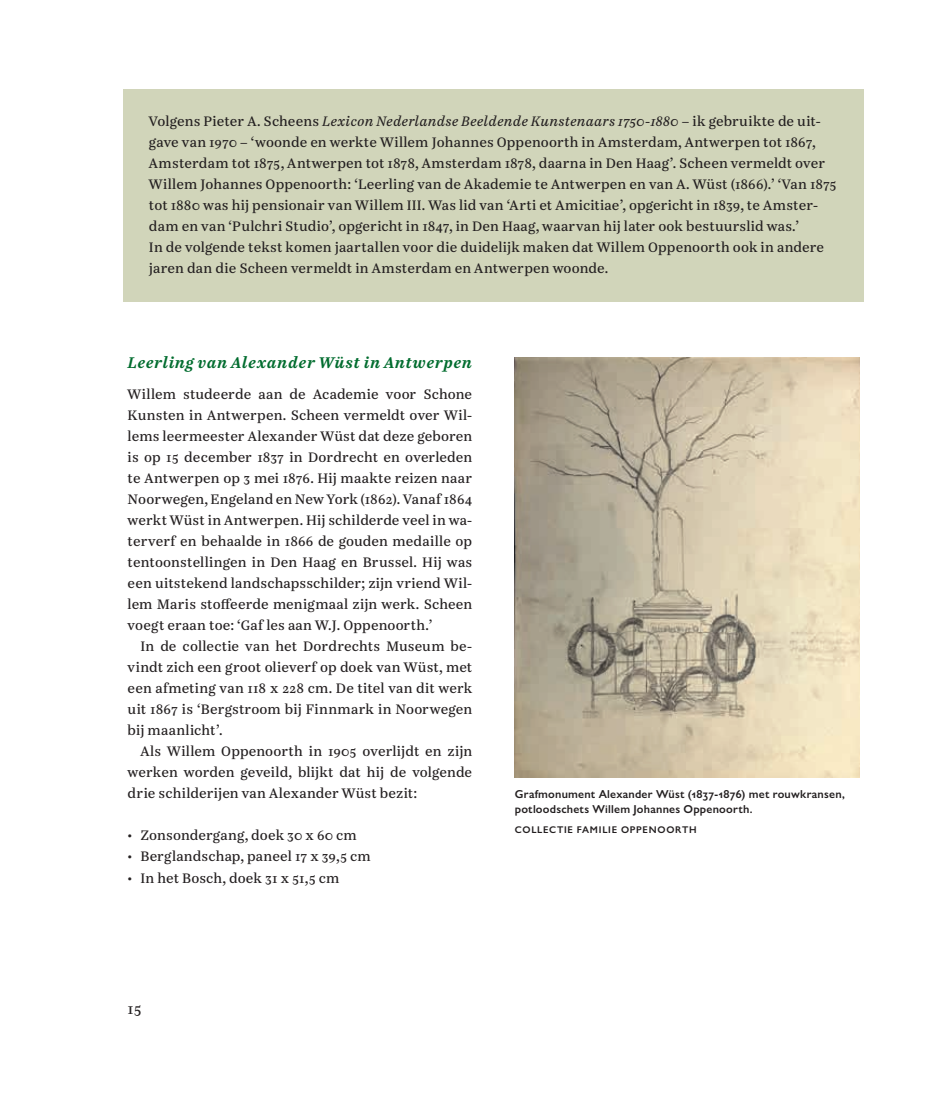
<style>
.page{position:relative;width:936px;height:1106px;background:#fff}
.page>*{position:absolute;margin:0;border:0;box-sizing:border-box;transform-origin:0 0}
.t1{font:italic 700 15px "Casus Pro";letter-spacing:.04em;color:#006c2e}
.t2{font:15px "Casus Pro";color:#231f20}
.t3{font:13.5px/21px "Casus Pro";letter-spacing:.01em;color:#231f20;text-align:justify}
.t4{font:600 11.55px/15px "Gill Sans Nova";letter-spacing:.02em;color:#231f20}
.t5{font:600 9.75px "Gill Sans Nova";letter-spacing:.075em;color:#231f20}
.s1{font-style:italic}
</style>
<div class="page">
<div style="left:123px;top:90px;width:740px;height:149px;background:#d1d5ba"></div>
<div style="left:123px;top:237px;width:740px;height:65px;background:#d1d5ba"></div>
<img style="left:514px;top:357px;width:345px;height:420px">
<p class="t3" style="left:149px;top:110px;width:689px;text-align:left">Volgens Pieter A. Scheens <span class="s1">Lexicon Nederlandse Beeldende Kunstenaars 1750-1880</span> – ik gebruikte de uit&shy;gave van 1970 – ‘woonde en werkte Willem Johannes Oppenoorth in Amsterdam, Antwerpen tot 1867, Amsterdam tot 1875, Antwerpen tot 1878, Amsterdam 1878, daarna in Den Haag’. Scheen vermeldt over Willem Johannes Oppenoorth: ‘Leerling van de Akademie te Antwerpen en van A. Wüst (1866).’ ‘Van 1875 tot 1880 was hij pensionair van Willem III. Was lid van ‘Arti et Amicitiae’, opgericht in 1839, te Amster&shy;dam en van ‘Pulchri Studio’, opgericht in 1847, in Den Haag, waarvan hij later ook bestuurslid was.’<br>In de volgende tekst komen jaartallen voor die duidelijk maken dat Willem Oppenoorth ook in andere jaren dan die Scheen vermeldt in Amsterdam en Antwerpen woonde.</p>
<p class="t1" style="left:128px;top:352px;width:346px">Leerling van Alexander Wüst in Antwerpen</p>
<p class="t3" style="left:128px;top:383px;width:346px">Willem studeerde aan de Academie voor Schone Kunsten in Antwerpen. Scheen vermeldt over Wil&shy;lems leermeester Alexander Wüst dat deze geboren is op 15 december 1837 in Dordrecht en overleden te Antwerpen op 3 mei 1876. Hij maakte reizen naar Noorwegen, Engeland en New York (1862). Vanaf 1864 werkt Wüst in Antwerpen. Hij schilderde veel in wa&shy;terverf en behaalde in 1866 de gouden medaille op tentoonstellingen in Den Haag en Brussel. Hij was een uitstekend landschapsschilder; zijn vriend Wil&shy;lem Maris stoffeerde menigmaal zijn werk. Scheen voegt eraan toe: ‘Gaf les aan W.J. Oppenoorth.’</p>
<p class="t3" style="left:128px;top:636px;width:346px;text-indent:13px">In de collectie van het Dordrechts Museum be&shy;vindt zich een groot olieverf op doek van Wüst, met een afmeting van 118 x 228 cm. De titel van dit werk uit 1867 is ‘Bergstroom bij Finnmark in Noorwegen bij maanlicht’.</p>
<p class="t3" style="left:128px;top:741px;width:346px;text-indent:13px">Als Willem Oppenoorth in 1905 overlijdt en zijn werken worden geveild, blijkt dat hij de volgende drie schilderijen van Alexander Wüst bezit:</p>
<p class="t3" style="left:128px;top:825px;width:231px">• Zonsondergang, doek 30 x 60 cm</p>
<p class="t3" style="left:128px;top:846px;width:244px">• Berglandschap, paneel 17 x 39,5 cm</p>
<p class="t3" style="left:128px;top:867px;width:213px">• In het Bosch, doek 31 x 51,5 cm</p>
<p class="t4" style="left:514px;top:786px;width:331px">Grafmonument Alexander Wüst (1837-1876) met rouwkransen, potloodschets Willem Johannes Oppenoorth.</p>
<p class="t5" style="left:514px;top:823px;width:183px">COLLECTIE FAMILIE OPPENOORTH</p>
<p class="t2" style="left:128px;top:998px;width:16px">15</p>
</div>
